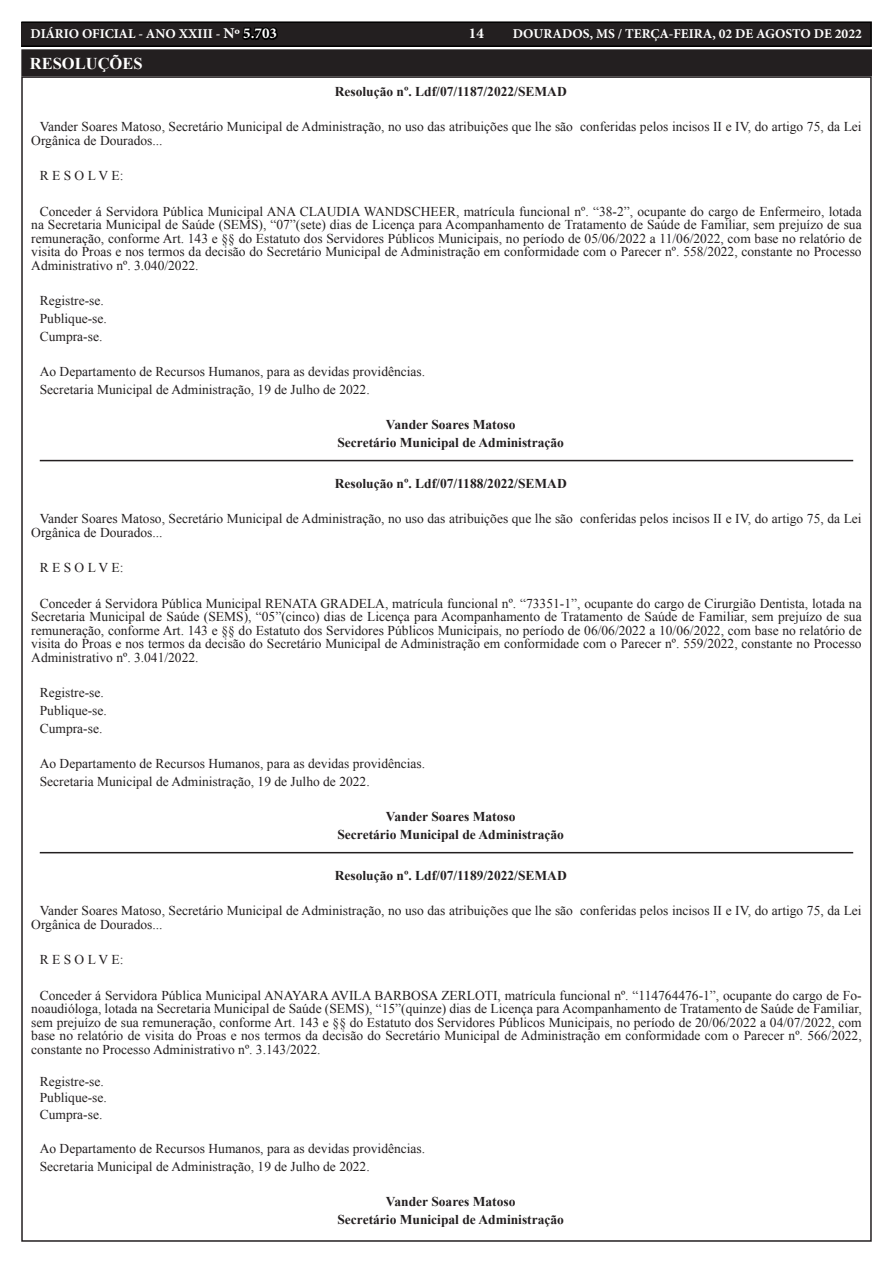
<style>
.page{position:relative;width:893px;height:1263px;background:#fff}
.page>*{position:absolute;margin:0;border:0;box-sizing:border-box;transform-origin:0 0}
.TEXTO{font:700 16.5px "Times New Roman";color:#fff}
.t1{font:700 15px "Minion Pro";color:#fff}
.TEXTO-2{font:13.5px/13.5px "Times New Roman";color:#231f20}
.TEXTO-3{font:700 13.5px "Times New Roman";color:#231f20}
.t2{font:700 13.5px "Minion Pro";color:#fff}
.s1{font-size:15px}
.s2{font-size:15px;color:#000}
</style>
<div class="page">
<div style="left:21px;top:22px;width:850px;height:24px;background:#231f20"></div>
<div style="left:21px;top:21px;width:851px;height:26px;border:2px solid #000"></div>
<hr style="left:40px;top:460px;width:813px;height:1px;background:#231f20">
<hr style="left:40px;top:852px;width:813px;height:1px;background:#231f20">
<div style="left:23px;top:51px;width:847px;height:23px;background:#231f20"></div>
<div style="left:21px;top:49px;width:851px;height:27px;border:4px solid #231f20"></div>
<p class="t2" style="left:31px;top:25px;width:248px">DIÁRIO OFICIAL - ANO XXIII - <span class="s1">Nº</span> <span class="s2">5.703</span></p>
<p class="t1" style="left:469px;top:23px;width:17px">14</p>
<p class="t2" style="left:513px;top:25px;width:351px">DOURADOS, MS / TERÇA-FEIRA, 02 DE AGOSTO DE 2022</p>
<p class="TEXTO" style="left:30px;top:52px;width:114px">RESOLUÇÕES</p>
<p class="TEXTO-3" style="left:335px;top:82px;width:234px">Resolução nº. Ldf/07/1187/2022/SEMAD</p>
<p class="TEXTO-2" style="left:31px;top:120px;width:832px;text-indent:9px">Vander Soares Matoso, Secretário Municipal de Administração, no uso das atribuições que lhe são conferidas pelos incisos II e IV, do artigo 75, da Lei<br>Orgânica de Dourados...</p>
<p class="TEXTO-2" style="left:40px;top:169px;width:85px">R E S O L V E:</p>
<p class="TEXTO-2" style="left:31px;top:204px;width:832px;text-align:justify;text-indent:9px">Conceder á Servidora Pública Municipal ANA CLAUDIA WANDSCHEER, matrícula funcional nº. “38-2”, ocupante do cargo de Enfermeiro, lotada na Secretaria Municipal de Saúde (SEMS), “07”(sete) dias de Licença para Acompanhamento de Tratamento de Saúde de Familiar, sem prejuízo de sua remuneração, conforme Art. 143 e §§ do Estatuto dos Servidores Públicos Municipais, no período de 05/06/2022 a 11/06/2022, com base no relatório de visita do Proas e nos termos da decisão do Secretário Municipal de Administração em conformidade com o Parecer nº. 558/2022, constante no Processo Administrativo nº. 3.040/2022.</p>
<p class="TEXTO-2" style="left:40px;top:294px;width:66px">Registre-se.</p>
<p class="TEXTO-2" style="left:40px;top:311px;width:69px">Publique-se.</p>
<p class="TEXTO-2" style="left:40px;top:329px;width:64px">Cumpra-se.</p>
<p class="TEXTO-2" style="left:40px;top:365px;width:387px">Ao Departamento de Recursos Humanos, para as devidas providências.</p>
<p class="TEXTO-2" style="left:40px;top:382px;width:331px">Secretaria Municipal de Administração, 19 de Julho de 2022.</p>
<p class="TEXTO-3" style="left:386px;top:415px;width:131px">Vander Soares Matoso</p>
<p class="TEXTO-3" style="left:337px;top:433px;width:228px">Secretário Municipal de Administração</p>
<p class="TEXTO-3" style="left:335px;top:474px;width:234px">Resolução nº. Ldf/07/1188/2022/SEMAD</p>
<p class="TEXTO-2" style="left:31px;top:512px;width:832px;text-indent:9px">Vander Soares Matoso, Secretário Municipal de Administração, no uso das atribuições que lhe são conferidas pelos incisos II e IV, do artigo 75, da Lei<br>Orgânica de Dourados...</p>
<p class="TEXTO-2" style="left:40px;top:561px;width:85px">R E S O L V E:</p>
<p class="TEXTO-2" style="left:31px;top:596px;width:832px;text-align:justify;text-indent:9px">Conceder á Servidora Pública Municipal RENATA GRADELA, matrícula funcional nº. “73351-1”, ocupante do cargo de Cirurgião Dentista, lotada na Secretaria Municipal de Saúde (SEMS), “05”(cinco) dias de Licença para Acompanhamento de Tratamento de Saúde de Familiar, sem prejuízo de sua remuneração, conforme Art. 143 e §§ do Estatuto dos Servidores Públicos Municipais, no período de 06/06/2022 a 10/06/2022, com base no relatório de visita do Proas e nos termos da decisão do Secretário Municipal de Administração em conformidade com o Parecer nº. 559/2022, constante no Processo Administrativo nº. 3.041/2022.</p>
<p class="TEXTO-2" style="left:40px;top:686px;width:66px">Registre-se.</p>
<p class="TEXTO-2" style="left:40px;top:703px;width:69px">Publique-se.</p>
<p class="TEXTO-2" style="left:40px;top:721px;width:64px">Cumpra-se.</p>
<p class="TEXTO-2" style="left:40px;top:757px;width:387px">Ao Departamento de Recursos Humanos, para as devidas providências.</p>
<p class="TEXTO-2" style="left:40px;top:774px;width:331px">Secretaria Municipal de Administração, 19 de Julho de 2022.</p>
<p class="TEXTO-3" style="left:386px;top:807px;width:131px">Vander Soares Matoso</p>
<p class="TEXTO-3" style="left:337px;top:825px;width:228px">Secretário Municipal de Administração</p>
<p class="TEXTO-3" style="left:335px;top:866px;width:234px">Resolução nº. Ldf/07/1189/2022/SEMAD</p>
<p class="TEXTO-2" style="left:31px;top:904px;width:832px;text-indent:9px">Vander Soares Matoso, Secretário Municipal de Administração, no uso das atribuições que lhe são conferidas pelos incisos II e IV, do artigo 75, da Lei<br>Orgânica de Dourados...</p>
<p class="TEXTO-2" style="left:40px;top:953px;width:85px">R E S O L V E:</p>
<p class="TEXTO-2" style="left:31px;top:988px;width:832px;text-align:justify;text-indent:9px">Conceder á Servidora Pública Municipal ANAYARA AVILA BARBOSA ZERLOTI, matrícula funcional nº. “114764476-1”, ocupante do cargo de Fo&shy;noaudióloga, lotada na Secretaria Municipal de Saúde (SEMS), “15”(quinze) dias de Licença para Acompanhamento de Tratamento de Saúde de Familiar, sem prejuízo de sua remuneração, conforme Art. 143 e §§ do Estatuto dos Servidores Públicos Municipais, no período de 20/06/2022 a 04/07/2022, com base no relatório de visita do Proas e nos termos da decisão do Secretário Municipal de Administração em conformidade com o Parecer nº. 566/2022, constante no Processo Administrativo nº. 3.143/2022.</p>
<p class="TEXTO-2" style="left:40px;top:1075px;width:66px">Registre-se.</p>
<p class="TEXTO-2" style="left:40px;top:1091px;width:69px">Publique-se.</p>
<p class="TEXTO-2" style="left:40px;top:1107px;width:64px">Cumpra-se.</p>
<p class="TEXTO-2" style="left:40px;top:1141px;width:387px">Ao Departamento de Recursos Humanos, para as devidas providências.</p>
<p class="TEXTO-2" style="left:40px;top:1159px;width:331px">Secretaria Municipal de Administração, 19 de Julho de 2022.</p>
<p class="TEXTO-3" style="left:386px;top:1192px;width:131px">Vander Soares Matoso</p>
<p class="TEXTO-3" style="left:337px;top:1210px;width:228px">Secretário Municipal de Administração</p>
</div>
